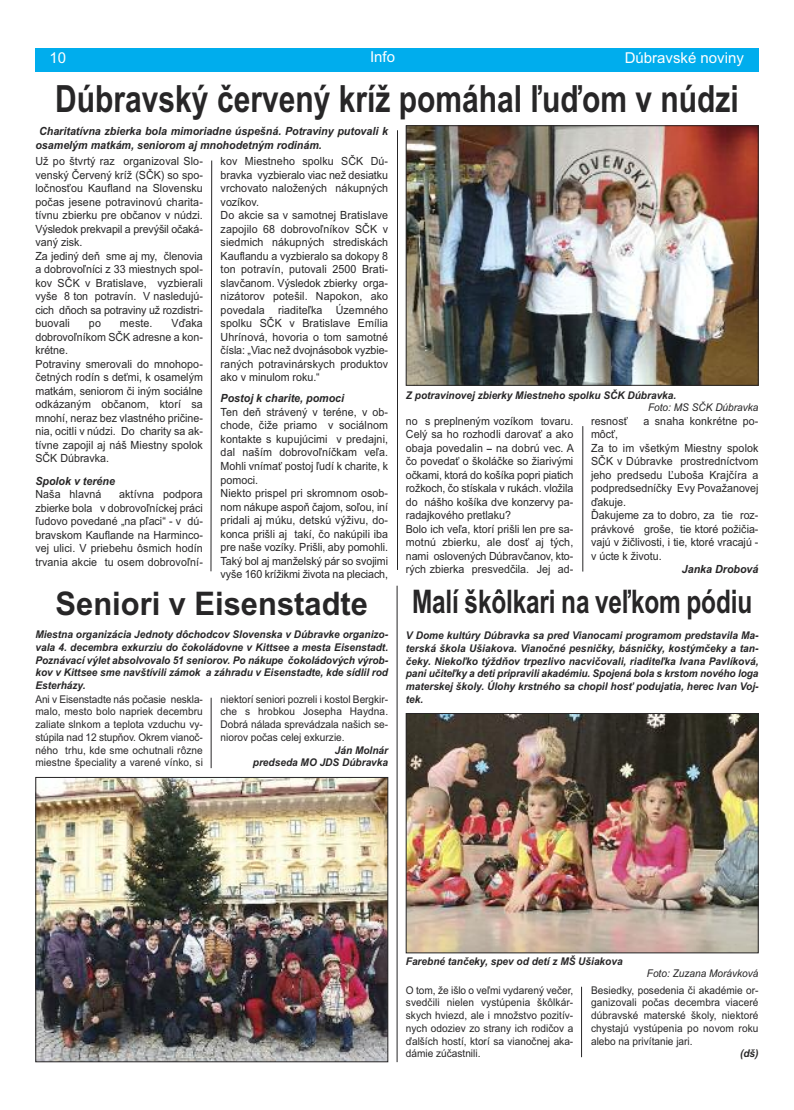
<style>
.page{position:relative;width:794px;height:1110px;background:#fff}
.page>*{position:absolute;margin:0;border:0;box-sizing:border-box;transform-origin:0 0}
.t1{font:700 37.5px "Arial";color:#272627;scale:.8 1}
.t2{font:700 32.5px "Arial";letter-spacing:-.005em;color:#272627;scale:.75 1}
.t3{font:700 32.5px "Arial";letter-spacing:-.005em;color:#272627;scale:.95 1}
.t4{font:15px "Arial";color:#fff}
.t5{font:11.25px/13.5px "Arial";color:#272627;scale:.95 1}
.t6{font:italic 700 11.25px/13.5px "Arial";color:#272627;scale:.95 1}
.t7{font:italic 700 10.62px/12.8px "Arial";color:#272627;text-align:justify;scale:.95 1}
.t8{font:10.62px/12.8px "Arial";color:#272627;text-align:justify;scale:.95 1}
.t9{font:italic 10.62px "Arial";color:#272627;scale:.95 1}
.s1{font-weight:700;font-size:10px}
</style>
<div class="page">
<div style="left:35px;top:49px;width:723px;height:23px;background:#00aded"></div>
<img style="left:408px;top:715px;width:348px;height:235px">
<div style="left:406px;top:713px;width:352px;height:239px;border:1px solid #272627"></div>
<hr style="left:397px;top:585px;width:1px;height:476px;background:#272627">
<hr style="left:397px;top:130px;width:1px;height:439px;background:#272627">
<svg style="left:210px;top:160px;width:2px;height:411px"></svg>
<img style="left:408px;top:127px;width:348px;height:256px">
<div style="left:406px;top:125px;width:352px;height:260px;border:1px solid #272627"></div>
<hr style="left:582px;top:426px;width:1px;height:145px;background:#272627">
<hr style="left:211px;top:697px;width:1px;height:71px;background:#272627">
<img style="left:37px;top:778px;width:349px;height:281px">
<div style="left:35px;top:776px;width:353px;height:285px;border:1px solid #272627"></div>
<hr style="left:581px;top:986px;width:1px;height:70px;background:#272627">
<h3 class="t4" style="left:49px;top:49px;width:18px">10</h3>
<h3 class="t4" style="left:370px;top:48px;width:27px">Info</h3>
<h3 class="t4" style="left:624px;top:49px;width:121px">Dúbravské noviny</h3>
<h1 class="t1" style="left:55px;top:77px;width:856px">Dúbravský červený kríž pomáhal ľuďom v núdzi</h1>
<p class="t5" style="left:35px;top:154px;width:178px">Už po štvrtý raz organizoval Slo&shy;venský Červený kríž (SČK) so spo&shy;ločnosťou Kaufland na Slovensku počas jesene potravinovú charita&shy;tívnu zbierku pre občanov v núdzi.<br>Výsledok prekvapil a prevýšil očaká&shy;vaný zisk.<br>Za jediný deň sme aj my, členovia a dobrovoľníci z 33 miestnych spol&shy;kov SČK v Bratislave, vyzbierali vyše 8 ton potravín. V nasledujú&shy;cich dňoch sa potraviny už rozdistri&shy;buovali</p>
<p class="t6" style="left:35px;top:125px;width:372px;text-indent:4px">Charitatívna zbierka bola mimoriadne úspešná. Potraviny putovali k osamelým matkám, seniorom aj mnohodetným rodinám.</p>
<p class="t5" style="left:221px;top:154px;width:178px">kov Miestneho spolku SČK Dú&shy;bravka vyzbieralo viac než desiatku vrchovato naložených nákupných vozíkov.<br>Do akcie sa v samotnej Bratislave zapojilo 68 dobrovoľníkov SČK v siedmich nákupných strediskách<br>Kauflandu a vyzbieralo sa dokopy 8 ton potravín, putovali 2500 Brati&shy;slavčanom. Výsledok zbierky orga&shy;nizátorov potešil. Napokon, ako povedala riaditeľka Územného spolku SČK v Bratislave Emília<br>Uhrínová, hovoria o tom samotné čísla: „Viac než dvojnásobok vyzbie&shy;raných potravinárskych produktov ako v minulom roku.“</p>
<p class="t6" style="left:221px;top:391px;width:132px">Postoj k charite, pomoci</p>
<p class="t5" style="left:221px;top:405px;width:178px">Ten deň strávený v teréne, v ob&shy;chode, čiže priamo v sociálnom kontakte s kupujúcimi v predajni, dal naším dobrovoľníčkam veľa.<br>Mohli vnímať postoj ľudí k charite, k pomoci.<br>Niekto prispel pri skromnom osob&shy;nom nákupe aspoň čajom, soľou, iní pridali aj múku, detskú výživu, do&shy;konca prišli aj takí, čo nakúpili iba pre naše vozíky. Prišli, aby pomohli.<br>Taký bol aj manželský pár so svojimi vyše 160 krížikmi života na pleciach,</p>
<p class="t5" style="left:406px;top:414px;width:178px">no s preplneným vozíkom tovaru.<br>Celý sa ho rozhodli darovať a ako obaja povedalin <span class="s1">–</span> na dobrú vec. A čo povedať o školáčke so žiarivými očkami, ktorá do košíka popri piatich rožkoch, čo stískala v rukách. vložila do nášho košíka dve konzervy pa&shy;radajkového pretlaku?<br>Bolo ich veľa, ktorí prišli len pre sa&shy;motnú zbierku, ale dosť aj tých, nami oslovených Dúbravčanov, kto&shy;rých zbierka presvedčila. Jej ad-</p>
<p class="t5" style="left:591px;top:414px;width:40px">resnosť</p>
<p class="t5" style="left:643px;top:414px;width:122px">a snaha konkrétne po-</p>
<p class="t5" style="left:35px;top:316px;width:178px;text-indent:136px">Vďaka dobrovoľníkom SČK adresne a kon&shy;krétne.<br>Potraviny smerovali do mnohopo&shy;četných rodín s deťmi, k osamelým matkám, seniorom či iným sociálne odkázaným občanom, ktorí sa mnohí, neraz bez vlastného pričine&shy;nia, ocitli v núdzi. Do charity sa ak&shy;tívne zapojil aj náš Miestny spolok<br>SČK Dúbravka.</p>
<p class="t6" style="left:35px;top:474px;width:85px">Spolok v teréne</p>
<p class="t5" style="left:35px;top:487px;width:71px">Naša hlavná</p>
<p class="t5" style="left:89px;top:316px;width:14px">po</p>
<p class="t5" style="left:120px;top:316px;width:36px">meste.</p>
<p class="t7" style="left:406px;top:388px;width:286px">Z potravinovej zbierky Miestneho spolku SČK Dúbravka.</p>
<p class="t9" style="left:648px;top:401px;width:118px">Foto: MS SČK Dúbravka</p>
<p class="t5" style="left:591px;top:427px;width:178px">môcť,<br>Za to im všetkým Miestny spolok<br>SČK v Dúbravke prostredníctvom jeho predsedu Ľuboša Krajčíra a podpredsedníčky Evy Považanovej ďakuje.<br>Ďakujeme za to dobro, za tie roz&shy;právkové groše, tie ktoré požičia&shy;vajú v žičlivosti, i tie, ktoré vracajú - v úcte k životu.</p>
<p class="t6" style="left:682px;top:562px;width:82px">Janka Drobová</p>
<p class="t5" style="left:35px;top:487px;width:178px;text-align:justify;text-indent:84px">aktívna podpora zbierke bola v dobrovoľníckej práci ľudovo povedané „na pľaci“ - v dú&shy;bravskom Kauflande na Harminco&shy;vej ulici. V priebehu ôsmich hodín trvania akcie tu osem dobrovoľní-</p>
<h2 class="t3" style="left:56px;top:585px;width:330px">Seniori v Eisenstadte</h2>
<h2 class="t2" style="left:412px;top:582px;width:455px">Malí škôlkari na veľkom pódiu</h2>
<p class="t7" style="left:35px;top:627px;width:373px">Miestna organizácia Jednoty dôchodcov Slovenska v Dúbravke organizo&shy;vala 4. decembra exkurziu do čokoládovne v Kittsee a mesta Eisenstadt.<br>Poznávací výlet absolvovalo 51 seniorov. Po nákupe čokoládových výrob&shy;kov v Kittsee sme navštívili zámok a záhradu v Eisenstadte, kde sídlil rod Esterházy.</p>
<p class="t8" style="left:35px;top:692px;width:178px">Ani v Eisenstadte nás počasie neskla&shy;malo, mesto bolo napriek decembru zaliate slnkom a teplota vzduchu vy&shy;stúpila nad 12 stupňov. Okrem vianoč&shy;ného trhu, kde sme ochutnali rôzne miestne špeciality a varené vínko, si</p>
<p class="t8" style="left:221px;top:692px;width:178px">niektorí seniori pozreli i kostol Bergkir&shy;che s hrobkou Josepha Haydna.<br>Dobrá nálada sprevádzala našich se&shy;niorov počas celej exkurzie.</p>
<p class="t7" style="left:253px;top:743px;width:144px;text-align:right">Ján Molnár<br>predseda MO JDS Dúbravka</p>
<p class="t7" style="left:406px;top:628px;width:373px">V Dome kultúry Dúbravka sa pred Vianocami programom predstavila Ma&shy;terská škola Ušiakova. Vianočné pesničky, básničky, kostýmčeky a tan&shy;čeky. Niekoľko týždňov trpezlivo nacvičovali, riaditeľka Ivana Pavlíková, pani učiteľky a deti pripravili akadémiu. Spojená bola s krstom nového loga materskej školy. Úlohy krstného sa chopil hosť podujatia, herec Ivan Voj&shy;tek.</p>
<p class="t7" style="left:406px;top:954px;width:230px">Farebné tančeky, spev od detí z MŠ Ušiakova</p>
<p class="t9" style="left:647px;top:967px;width:119px">Foto: Zuzana Morávková</p>
<p class="t8" style="left:406px;top:983px;width:178px">O tom, že išlo o veľmi vydarený večer, svedčili nielen vystúpenia škôlkár&shy;skych hviezd, ale i množstvo pozitív&shy;nych odoziev zo strany ich rodičov a ďalších hostí, ktorí sa vianočnej aka&shy;dámie zúčastnili.</p>
<p class="t8" style="left:591px;top:983px;width:178px">Besiedky, posedenia či akadémie or&shy;ganizovali počas decembra viaceré dúbravské materské školy, niektoré chystajú vystúpenia po novom roku alebo na privítanie jari.</p>
<p class="t7" style="left:740px;top:1046px;width:21px">(dš)</p>
</div>
